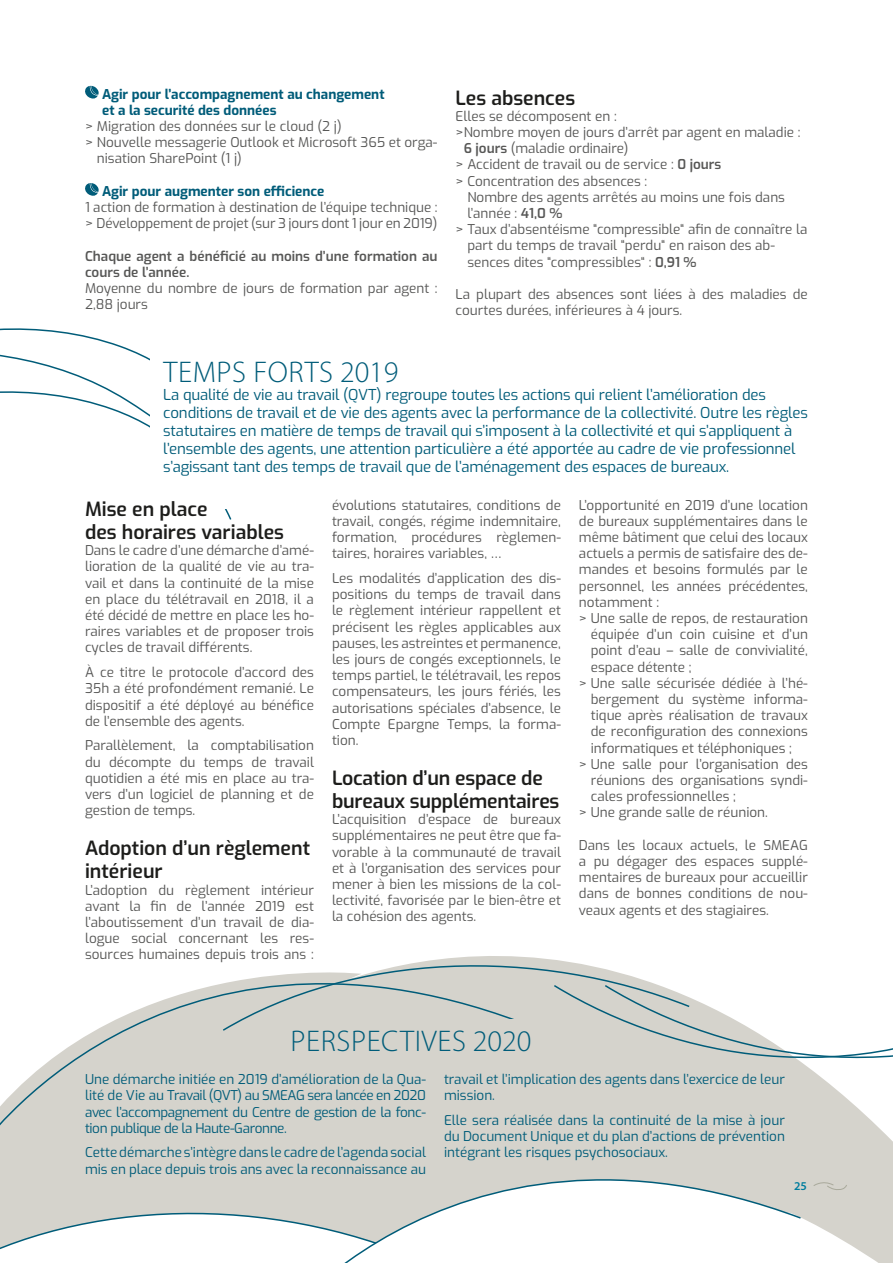
<style>
.page{position:relative;width:893px;height:1263px;background:#fff}
.page>*{position:absolute;margin:0;border:0;box-sizing:border-box;transform-origin:0 0}
.t1{font:300 30px "Myriad Pro";letter-spacing:.02em;color:#005c79}
.t2{font:600 19.5px/23.4px "Exo";color:#1d1d1b}
.t3{font:15px/18px "Exo";letter-spacing:-.01em;color:#005c79}
.t4{font:13.5px/16.2px "Exo";color:#575756;text-align:justify}
.t5{font:13.5px/16.2px "Exo";color:#005c79;text-align:justify}
.t6{font:700 13.5px/16.2px "Exo";color:#005c79}
.t7{font:600 13.5px/16.2px "Exo";color:#575756}
.t8{font:600 12px "Myriad Pro";color:#007d9e}
.s1{font-weight:600}
</style>
<div class="page">
<svg style="left:0;top:1060px;width:893px;height:121px;background:#dad9d3"></svg>
<svg style="left:0;top:984px;width:522px;height:168px"></svg>
<svg style="left:552px;top:1032px;width:51px;height:31px"></svg>
<svg style="left:221px;top:956px;width:382px;height:76px"></svg>
<svg style="left:603px;top:968px;width:290px;height:95px"></svg>
<svg style="left:0;top:328px;width:232px;height:192px"></svg>
<svg style="left:85px;top:86px;width:14px;height:13px"></svg>
<svg style="left:85px;top:183px;width:14px;height:13px"></svg>
<div style="left:151px;top:346px;width:687px;height:163px;background:#fff"></div>
<div style="left:282px;top:1020px;width:297px;height:40px;background:#d5d3cc"></div>
<svg style="left:0;top:1181px;width:893px;height:82px"></svg>
<svg style="left:258px;top:1084px;width:544px;height:179px;fill:#d5d3cc"></svg>
<p class="t6" style="left:102px;top:85px;width:284px">Agir pour l’accompagnement au changement et a la securité des données</p>
<p class="t4" style="left:85px;top:117px;width:258px">&gt; Migration des données sur le cloud (2 j)</p>
<p class="t4" style="left:85px;top:133px;width:354px">&gt; Nouvelle messagerie Outlook et Microsoft 365 et orga-</p>
<p class="t4" style="left:97px;top:150px;width:147px">nisation SharePoint (1 j)</p>
<p class="t6" style="left:102px;top:182px;width:224px">Agir pour augmenter son efficience</p>
<p class="t4" style="left:85px;top:198px;width:354px">1 action de formation à destination de l’équipe technique : &gt; Développement de projet (sur 3 jours dont 1 jour en 2019)</p>
<p class="t7" style="left:85px;top:247px;width:354px">Chaque agent a bénéficié au moins d’une formation au cours de l’année.</p>
<p class="t4" style="left:85px;top:279px;width:354px">Moyenne du nombre de jours de formation par agent :<br>2,88 jours</p>
<h2 class="t2" style="left:455px;top:85px;width:121px">Les absences</h2>
<p class="t4" style="left:455px;top:107px;width:163px">Elles se décomposent en :</p>
<p class="t4" style="left:455px;top:123px;width:346px">&gt;Nombre moyen de jours d’arrêt par agent en maladie :</p>
<p class="t4" style="left:464px;top:139px;width:166px"><span class="s1">6 jours</span> (maladie ordinaire)</p>
<p class="t4" style="left:455px;top:156px;width:267px">&gt; Accident de travail ou de service : <span class="s1">0 jours</span></p>
<p class="t4" style="left:455px;top:172px;width:193px">&gt; Concentration des absences :</p>
<p class="t4" style="left:467px;top:188px;width:319px">Nombre des agents arrêtés au moins une fois dans</p>
<p class="t4" style="left:467px;top:204px;width:97px">l’année : <span class="s1">41,0 %</span></p>
<p class="t4" style="left:455px;top:220px;width:353px">&gt; Taux d’absentéisme “compressible“ afin de connaître la</p>
<p class="t4" style="left:467px;top:237px;width:309px">part du temps de travail “perdu“ en raison des ab-</p>
<p class="t4" style="left:467px;top:253px;width:231px">sences dites “compressibles“ : <span class="s1">0,91 %</span></p>
<p class="t4" style="left:455px;top:285px;width:354px">La plupart des absences sont liées à des maladies de courtes durées, inférieures à 4 jours.</p>
<h1 class="t1" style="left:164px;top:354px;width:236px">TEMPS FORTS 2019</h1>
<p class="t3" style="left:163px;top:384px;width:646px">La qualité de vie au travail (QVT) regroupe toutes les actions qui relient l’amélioration des conditions de travail et de vie des agents avec la performance de la collectivité. Outre les règles statutaires en matière de temps de travail qui s’imposent à la collectivité et qui s’appliquent à l’ensemble des agents, une attention particulière a été apportée au cadre de vie professionnel s’agissant tant des temps de travail que de l’aménagement des espaces de bureaux.</p>
<h2 class="t2" style="left:85px;top:496px;width:200px">Mise en place<br>des horaires variables</h2>
<p class="t4" style="left:85px;top:541px;width:230px">Dans le cadre d’une démarche d’amé&shy;lioration de la qualité de vie au tra&shy;vail et dans la continuité de la mise en place du télétravail en 2018, il a été décidé de mettre en place les ho&shy;raires variables et de proposer trois cycles de travail différents.</p>
<p class="t4" style="left:85px;top:663px;width:230px">À ce titre le protocole d’accord des 35h a été profondément remanié. Le dispositif a été déployé au bénéfice de l’ensemble des agents.</p>
<p class="t4" style="left:85px;top:737px;width:230px">Parallèlement, la comptabilisation du décompte du temps de travail quotidien a été mis en place au tra&shy;vers d’un logiciel de planning et de gestion de temps.</p>
<h2 class="t2" style="left:85px;top:835px;width:227px">Adoption d’un règlement intérieur</h2>
<p class="t4" style="left:85px;top:881px;width:230px">L’adoption du règlement intérieur avant la fin de l’année 2019 est l’aboutissement d’un travail de dia&shy;logue social concernant les res&shy;sources humaines depuis trois ans :</p>
<p class="t4" style="left:332px;top:496px;width:230px">évolutions statutaires, conditions de travail, congés, régime indemnitaire, formation, procédures règlemen&shy;taires, horaires variables, …</p>
<p class="t4" style="left:332px;top:569px;width:230px">Les modalités d’application des dis&shy;positions du temps de travail dans le règlement intérieur rappellent et précisent les règles applicables aux pauses, les astreintes et permanence, les jours de congés exceptionnels, le temps partiel, le télétravail, les repos compensateurs, les jours fériés, les autorisations spéciales d’absence, le Compte Epargne Temps, la forma&shy;tion.</p>
<h2 class="t2" style="left:332px;top:765px;width:229px">Location d’un espace de bureaux supplémentaires</h2>
<p class="t4" style="left:332px;top:810px;width:230px">L’acquisition d’espace de bureaux supplémentaires ne peut être que fa&shy;vorable à la communauté de travail et à l’organisation des services pour mener à bien les missions de la col&shy;lectivité, favorisée par le bien-être et la cohésion des agents.</p>
<p class="t4" style="left:579px;top:496px;width:230px">L’opportunité en 2019 d’une location</p>
<p class="t4" style="left:579px;top:512px;width:230px">de bureaux supplémentaires dans le</p>
<p class="t4" style="left:579px;top:528px;width:230px">même bâtiment que celui des locaux</p>
<p class="t4" style="left:579px;top:544px;width:230px">actuels a permis de satisfaire des de-</p>
<p class="t4" style="left:579px;top:561px;width:230px">mandes et besoins formulés par le</p>
<p class="t4" style="left:579px;top:577px;width:230px">personnel, les années précédentes,</p>
<p class="t4" style="left:579px;top:593px;width:82px">notamment :</p>
<p class="t4" style="left:579px;top:609px;width:230px">&gt; Une salle de repos, de restauration</p>
<p class="t4" style="left:591px;top:625px;width:219px">équipée d’un coin cuisine et d’un</p>
<p class="t4" style="left:591px;top:642px;width:219px">point d’eau – salle de convivialité,</p>
<p class="t4" style="left:591px;top:658px;width:102px">espace détente ;</p>
<p class="t4" style="left:579px;top:674px;width:230px">&gt; Une salle sécurisée dédiée à l’hé-</p>
<p class="t4" style="left:591px;top:690px;width:219px">bergement du système informa-</p>
<p class="t4" style="left:591px;top:706px;width:219px">tique après réalisation de travaux</p>
<p class="t4" style="left:591px;top:723px;width:219px">de reconfiguration des connexions</p>
<p class="t4" style="left:591px;top:739px;width:203px">informatiques et téléphoniques ;</p>
<p class="t4" style="left:579px;top:755px;width:230px">&gt; Une salle pour l’organisation des</p>
<p class="t4" style="left:591px;top:771px;width:219px">réunions des organisations syndi-</p>
<p class="t4" style="left:591px;top:787px;width:146px">cales professionnelles ;</p>
<p class="t4" style="left:579px;top:804px;width:190px">&gt; Une grande salle de réunion.</p>
<p class="t4" style="left:579px;top:836px;width:230px">Dans les locaux actuels, le SMEAG a pu dégager des espaces supplé&shy;mentaires de bureaux pour accueillir dans de bonnes conditions de nou&shy;veaux agents et des stagiaires.</p>
<h1 class="t1" style="left:290px;top:1023px;width:242px">PERSPECTIVES 2020</h1>
<p class="t5" style="left:85px;top:1070px;width:342px">Une démarche initiée en 2019 d’amélioration de la Qua&shy;lité de Vie au Travail (QVT) au SMEAG sera lancée en 2020 avec l’accompagnement du Centre de gestion de la fonc&shy;tion publique de la Haute-Garonne.</p>
<p class="t5" style="left:85px;top:1144px;width:342px">Cette démarche s’intègre dans le cadre de l’agenda social mis en place depuis trois ans avec la reconnaissance au</p>
<p class="t5" style="left:444px;top:1070px;width:342px">travail et l’implication des agents dans l’exercice de leur mission.</p>
<p class="t5" style="left:444px;top:1111px;width:342px">Elle sera réalisée dans la continuité de la mise à jour du Document Unique et du plan d’actions de prévention intégrant les risques psychosociaux.</p>
<p class="t8" style="left:794px;top:1179px;width:14px">25</p>
</div>
